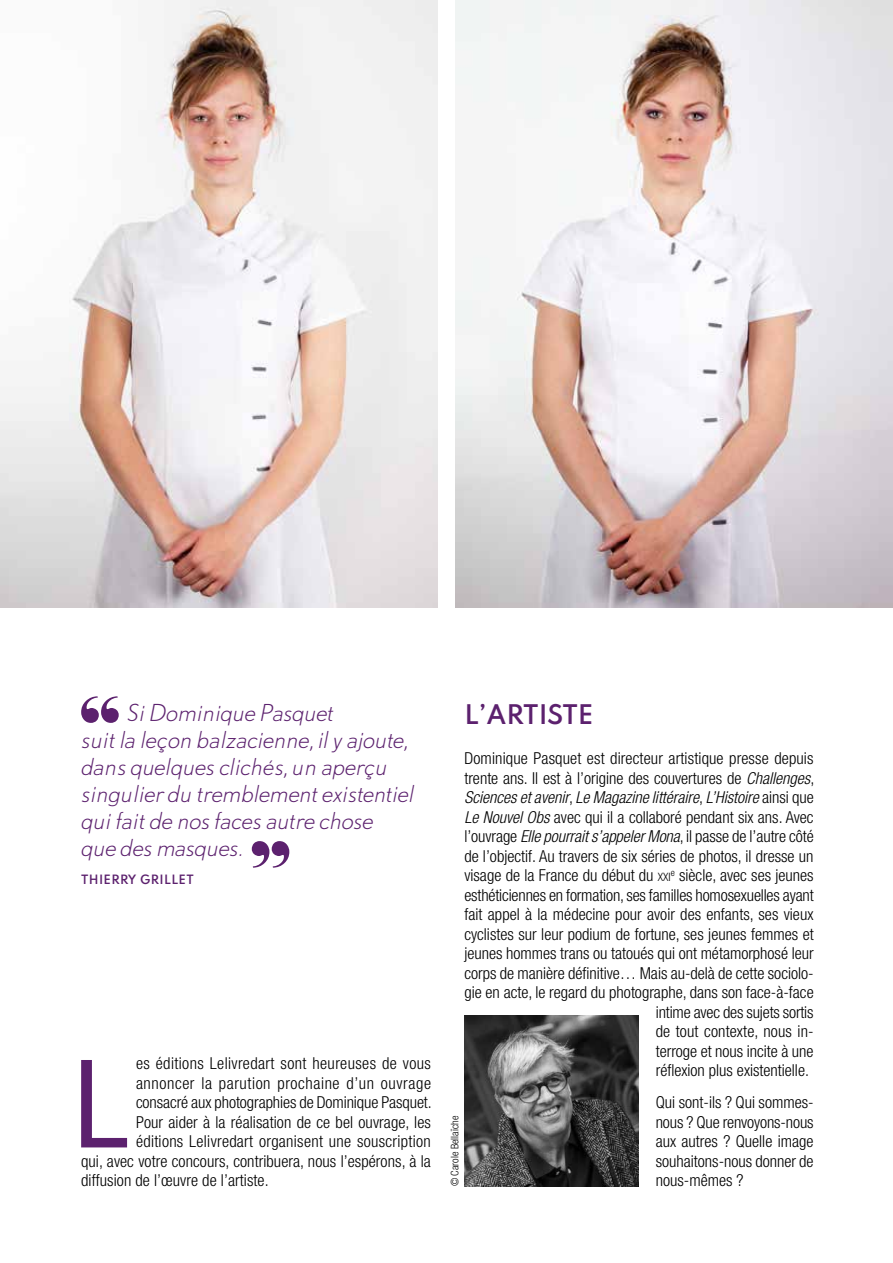
<style>
.page{position:relative;width:893px;height:1263px;background:#fff}
.page>*{position:absolute;margin:0;border:0;box-sizing:border-box;transform-origin:0 0}
.t1{font:500 106.05px "Spartan";color:#5c216e}
.t2{font:600 24px "Spartan";letter-spacing:-.01em;color:#5c216e}
.t3{font:italic 300 21.75px/27px "DTL Nobel T";letter-spacing:-.03em;color:#5c216e}
.t4{font:300 condensed 16.5px/19.5px "Helvetica Neue LT";color:#000;text-align:justify}
.t5{font:italic 300 condensed 16.5px "Helvetica Neue LT";color:#000}
.t6{font:300 condensed 16.5px "Helvetica Neue LT";letter-spacing:.02em;color:#000}
.t7{font:300 condensed 16.5px "Helvetica Neue LT";letter-spacing:.025em;color:#000}
.t8{font:300 condensed 16.5px "Helvetica Neue LT";letter-spacing:.035em;color:#000}
.t9{font:600 11.4px "Spartan";letter-spacing:.03em;color:#5c216e}
.t10{font:300 condensed 10.5px "Helvetica Neue LT";color:#000}
.s1{font-style:italic}
.s2{font-style:normal}
.s3{font-size:11.55px}
</style>
<div class="page">
<svg style="left:252px;top:841px;width:37px;height:27px"></svg>
<svg style="left:81px;top:696px;width:38px;height:27px"></svg>
<img style="left:464px;top:1015px;width:175px;height:171px">
<img style="left:0;top:0;width:437px;height:608px">
<img style="left:456px;top:0;width:437px;height:608px">
<h3 class="t3" style="left:127px;top:698px;width:208px">Si Dominique Pasquet</h3>
<h2 class="t2" style="left:464px;top:697px;width:130px">L’ARTISTE</h2>
<h3 class="t3" style="left:81px;top:725px;width:335px">suit la leçon balzacienne, il y ajoute, dans quelques clichés, un aperçu singulier du tremblement existentiel qui fait de nos faces autre chose que des masques.</h3>
<p class="t9" style="left:81px;top:871px;width:114px">THIERRY GRILLET</p>
<p class="t4" style="left:464px;top:748px;width:351px">Dominique Pasquet est directeur artistique presse depuis</p>
<p class="t4" style="left:464px;top:768px;width:351px">trente ans. Il est à l’origine des couvertures de <span class="s1">Challenges</span>,</p>
<p class="t5" style="left:464px;top:788px;width:351px">Sciences et avenir<span class="s2">,</span> Le Magazine littéraire<span class="s2">,</span> L’Histoire <span class="s2">ainsi que</span></p>
<p class="t4" style="left:464px;top:807px;width:351px"><span class="s1">Le Nouvel Obs</span> avec qui il a collaboré pendant six ans. Avec</p>
<p class="t4" style="left:464px;top:826px;width:351px">l’ouvrage <span class="s1">Elle pourrait s’appeler Mona</span>, il passe de l’autre côté</p>
<p class="t4" style="left:464px;top:846px;width:351px">de l’objectif. Au travers de six séries de photos, il dresse un</p>
<p class="t4" style="left:464px;top:865px;width:351px">visage de la France du début du <span class="s3">xxi</span><sup>e</sup> siècle, avec ses jeunes</p>
<p class="t4" style="left:464px;top:885px;width:351px">esthéticiennes en formation, ses familles homosexuelles ayant</p>
<p class="t4" style="left:464px;top:904px;width:351px">fait appel à la médecine pour avoir des enfants, ses vieux</p>
<p class="t4" style="left:464px;top:924px;width:351px">cyclistes sur leur podium de fortune, ses jeunes femmes et</p>
<p class="t4" style="left:464px;top:943px;width:351px">jeunes hommes trans ou tatoués qui ont métamorphosé leur</p>
<p class="t4" style="left:464px;top:963px;width:351px">corps de manière définitive… Mais au-delà de cette sociolo-</p>
<p class="t4" style="left:464px;top:982px;width:351px">gie en acte, le regard du photographe, dans son face-à-face</p>
<p class="t4" style="left:656px;top:1002px;width:159px">intime avec des sujets sortis</p>
<p class="t4" style="left:656px;top:1021px;width:159px">de tout contexte, nous in-</p>
<p class="t4" style="left:656px;top:1041px;width:159px">terroge et nous incite à une</p>
<p class="t4" style="left:656px;top:1060px;width:155px">réflexion plus existentielle.</p>
<p class="t4" style="left:656px;top:1093px;width:159px">Qui sont-ils ? Qui sommes&shy;nous ? Que renvoyons-nous aux autres ? Quelle image souhaitons-nous donner de</p>
<h1 class="t1" style="left:68px;top:1025px;width:66px">L</h1>
<p class="t7" style="left:136px;top:1054px;width:296px">es éditions Lelivredart sont heureuses de vous</p>
<p class="t8" style="left:136px;top:1074px;width:296px">annoncer la parution prochaine d’un ouvrage</p>
<p class="t4" style="left:136px;top:1093px;width:297px">consacré aux photographies de Dominique Pasquet.</p>
<p class="t4" style="left:136px;top:1112px;width:296px">Pour aider à la réalisation de ce bel ouvrage, les</p>
<p class="t6" style="left:136px;top:1132px;width:296px">éditions Lelivredart organisent une souscription</p>
<p class="t4" style="left:81px;top:1151px;width:351px">qui, avec votre concours, contribuera, nous l’espérons, à la</p>
<p class="t4" style="left:81px;top:1171px;width:189px">diffusion de l’œuvre de l’artiste.</p>
<p class="t10" style="left:449px;top:1186px;width:72px;rotate:-90deg">© Carole Bellaïche</p>
<p class="t4" style="left:656px;top:1171px;width:89px">nous-mêmes ?</p>
</div>
